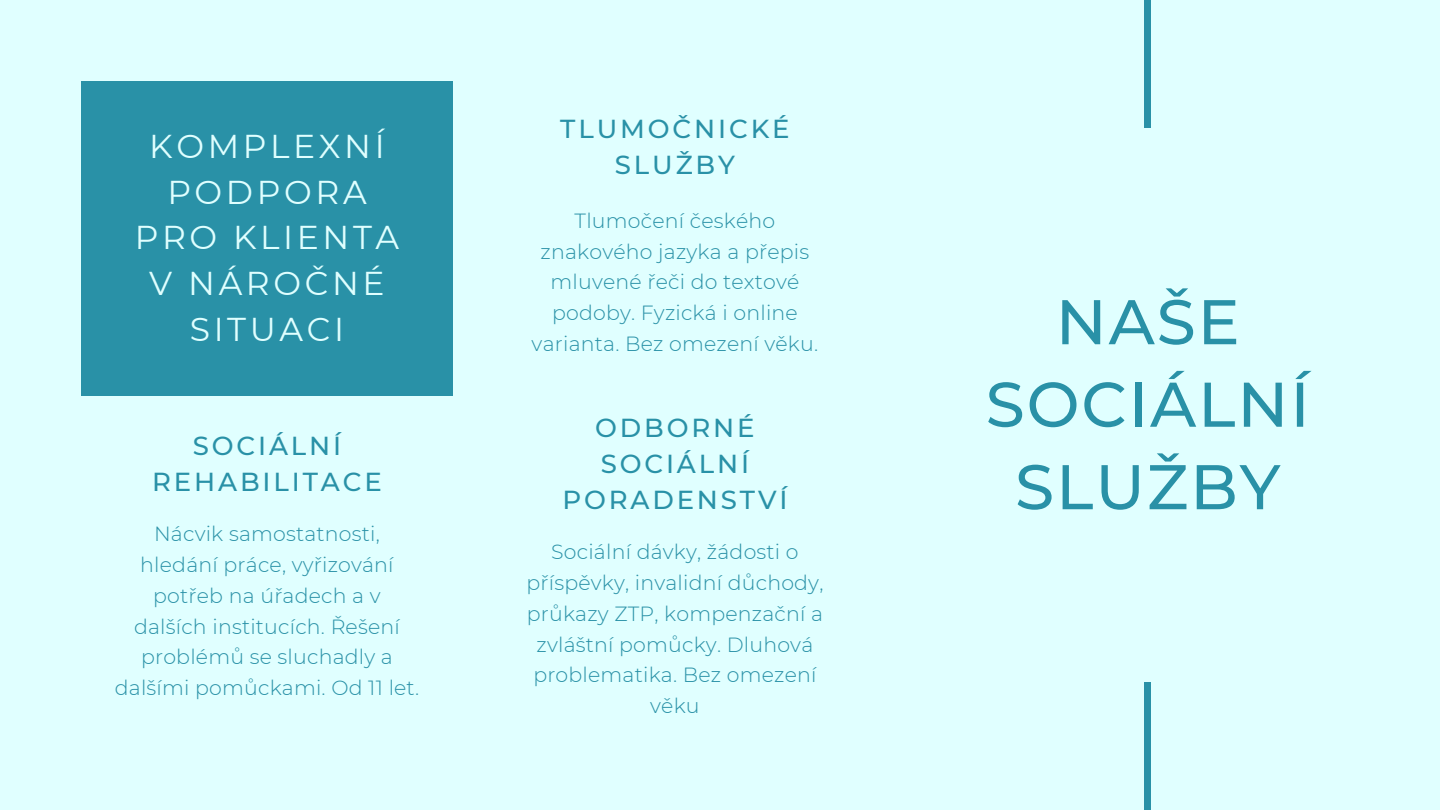
<style>
.page{position:relative;width:1440px;height:810px;background:#e0ffff}
.page>*{position:absolute;margin:0;border:0;box-sizing:border-box;transform-origin:0 0}
.t1{font:500 63px "Montserrat";letter-spacing:.03em;color:#2991a7}
.t2{font:33px/45.8px "Montserrat";letter-spacing:.11em;color:#e0ffff;text-align:center}
.t3{font:500 26px/36px "Montserrat";letter-spacing:.11em;color:#2991a7;text-align:center}
.t4{font:300 20.5px/30.8px "Montserrat";letter-spacing:.01em;color:#2991a7;text-align:center}
</style>
<div class="page">
<div style="left:81px;top:81px;width:372px;height:315px;background:#2991a7"></div>
<div style="left:1144px;top:0;width:7px;height:128px;background:#2991a7"></div>
<div style="left:1144px;top:683px;width:7px;height:127px;background:#2991a7"></div>
<p class="t2" style="left:149px;top:123px;width:237px">KOMPLEXNÍ<br>PODPORA</p>
<p class="t2" style="left:135px;top:215px;width:266px">PRO KLIENTA</p>
<p class="t2" style="left:149px;top:260px;width:237px">V NÁROČNÉ<br>SITUACI</p>
<p class="t3" style="left:152px;top:428px;width:231px">SOCIÁLNÍ<br>REHABILITACE</p>
<p class="t4" style="left:115px;top:519px;width:306px">Nácvik samostatnosti, hledání práce, vyřizování potřeb na úřadech a v dalších institucích. Řešení problémů se sluchadly a dalšími pomůckami. Od 11 let.</p>
<p class="t3" style="left:560px;top:110px;width:231px">TLUMOČNICKÉ<br>SLUŽBY</p>
<p class="t4" style="left:532px;top:205px;width:288px">Tlumočení českého znakového jazyka a přepis mluvené řeči do textové podoby. Fyzická i online varianta. Bez omezení věku.</p>
<p class="t3" style="left:562px;top:410px;width:227px">ODBORNÉ<br>SOCIÁLNÍ<br>PORADENSTVÍ</p>
<p class="t4" style="left:526px;top:537px;width:298px">Sociální dávky, žádosti o příspěvky, invalidní důchody, průkazy ZTP, kompenzační a zvláštní pomůcky. Dluhová problematika. Bez omezení věku</p>
<p class="t1" style="left:1056px;top:283px;width:186px">NAŠE</p>
<p class="t1" style="left:986px;top:366px;width:326px">SOCIÁLNÍ</p>
<p class="t1" style="left:1015px;top:448px;width:267px">SLUŽBY</p>
</div>
